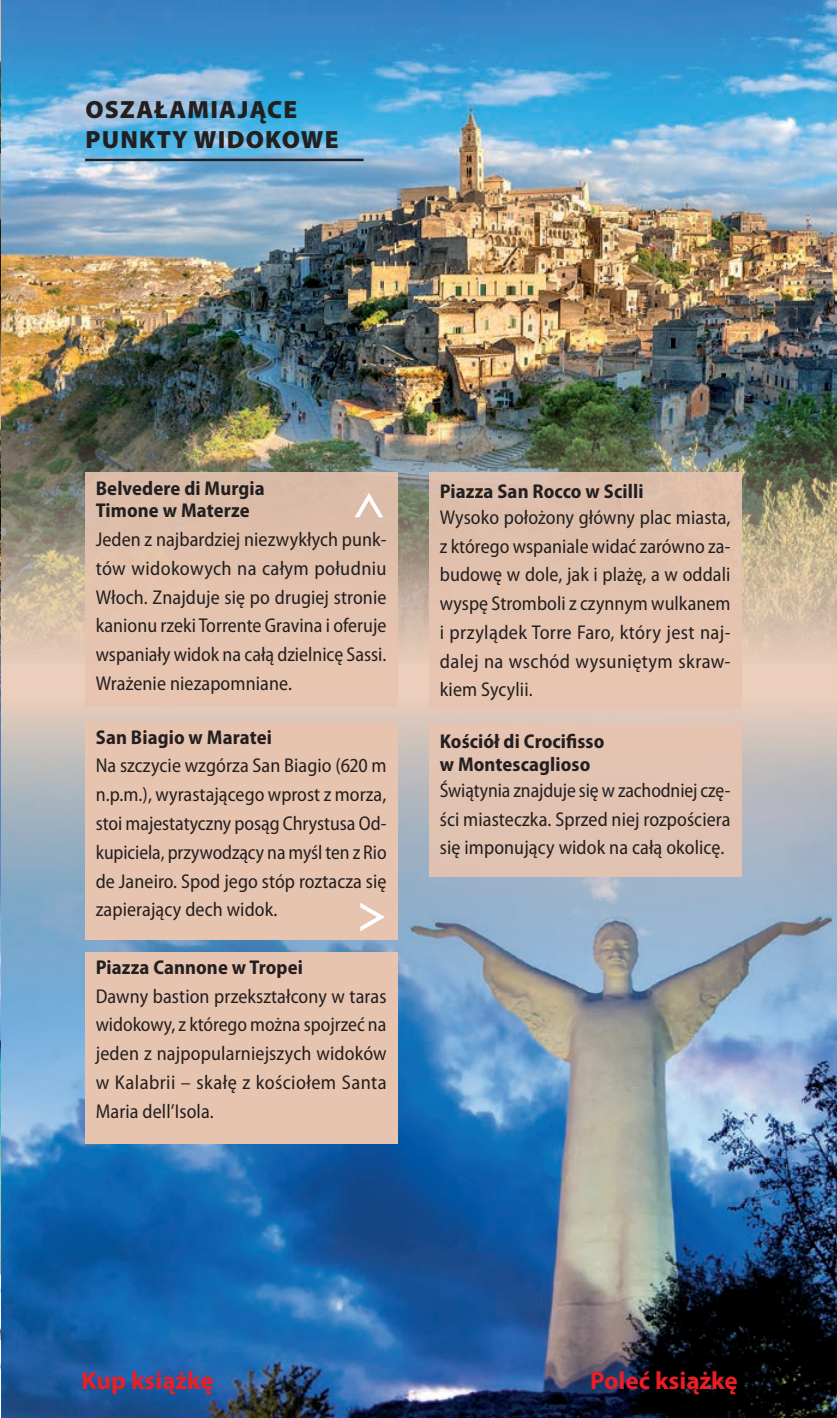
<style>
.page{position:relative;width:837px;height:1418px;background:#fff}
.page>*{position:absolute;margin:0;border:0;box-sizing:border-box;transform-origin:0 0}
.t1{font:900 25px/30px "Myriad Pro";letter-spacing:.05em;color:#231f20}
.t2{font:700 25px "Myriad Pro";color:#ee1d23}
.t3{font:semi-condensed 20px/28.8px "Myriad Pro";letter-spacing:.005em;color:#231f20;text-align:justify}
.t4{font:700 semi-condensed 20px/22.5px "Myriad Pro";letter-spacing:.005em;color:#231f20}
.t5{font:semi-condensed 20px/28.8px "Myriad Pro";letter-spacing:.005em;color:#231f20;text-align:justify;scale:.96 1}
</style>
<div class="page">
<img style="left:1px;top:0;width:835px;height:663px">
<img style="left:1px;top:698px;width:835px;height:719px">
<img style="left:0;top:0;width:1px;height:641px">
<hr style="left:0;top:641px;width:1px;height:776px;background:#1270b9">
<img style="left:0;top:803px;width:1px;height:614px">
<hr style="left:85px;top:159px;width:278px;height:2px;background:#231f20">
<div style="left:85px;top:472px;width:312px;height:235px;background:#e7c4b0"></div>
<div style="left:85px;top:721px;width:312px;height:218px;background:#e7c4b0"></div>
<div style="left:85px;top:951px;width:312px;height:192px;background:#e7c4b0"></div>
<div style="left:429px;top:473px;width:312px;height:236px;background:#e7c4b0"></div>
<div style="left:429px;top:723px;width:312px;height:153px;background:#e7c4b0"></div>
<svg style="left:354px;top:493px;width:29px;height:24px"></svg>
<svg style="left:360px;top:903px;width:24px;height:28px"></svg>
<p class="t1" style="left:85px;top:94px;width:255px">OSZAŁAMIAJĄCE<br>PUNKTY WIDOKOWE</p>
<p class="t4" style="left:96px;top:477px;width:170px">Belvedere di Murgia<br>Timone w Materze</p>
<p class="t3" style="left:96px;top:525px;width:292px">Jeden z najbardziej niezwykłych punk&shy;tów widokowych na całym południu Włoch. Znajduje się po drugiej stronie kanionu rzeki Torrente Gravina i oferuje wspaniały widok na całą dzielnicę Sassi.<br>Wrażenie niezapomniane.</p>
<p class="t4" style="left:96px;top:726px;width:177px">San Biagio w Maratei</p>
<p class="t3" style="left:96px;top:751px;width:292px">Na szczycie wzgórza San Biagio (620 m n.p.m.), wyrastającego wprost z morza, stoi majestatyczny posąg Chrystusa Od&shy;kupiciela, przywodzący na myśl ten z Rio de Janeiro. Spod jego stóp roztacza się zapierający dech widok.</p>
<p class="t4" style="left:96px;top:956px;width:209px">Piazza Cannone w Tropei</p>
<p class="t3" style="left:96px;top:982px;width:292px">Dawny bastion przekształcony w taras widokowy, z którego można spojrzeć na jeden z najpopularniejszych widoków w Kalabrii – skałę z kościołem Santa Maria dell’Isola.</p>
<p class="t4" style="left:439px;top:480px;width:205px">Piazza San Rocco w Scilli</p>
<p class="t3" style="left:439px;top:503px;width:292px">Wysoko położony główny plac miasta, z którego wspaniale widać zarówno za&shy;budowę w dole, jak i plażę, a w oddali wyspę Stromboli z czynnym wulkanem i przylądek Torre Faro, który jest naj&shy;dalej na wschód wysuniętym skraw&shy;kiem Sycylii.</p>
<p class="t4" style="left:439px;top:730px;width:166px">Kościół di Crocifisso w Montescaglioso</p>
<p class="t5" style="left:439px;top:776px;width:304px">Świątynia znajduje się w zachodniej czę&shy;ści miasteczka. Sprzed niej rozpościera się imponujący widok na całą okolicę.</p>
<p class="t2" style="left:81px;top:1364px;width:134px">Kup książkę</p>
<p class="t2" style="left:590px;top:1364px;width:149px">Poleć książkę</p>
</div>
